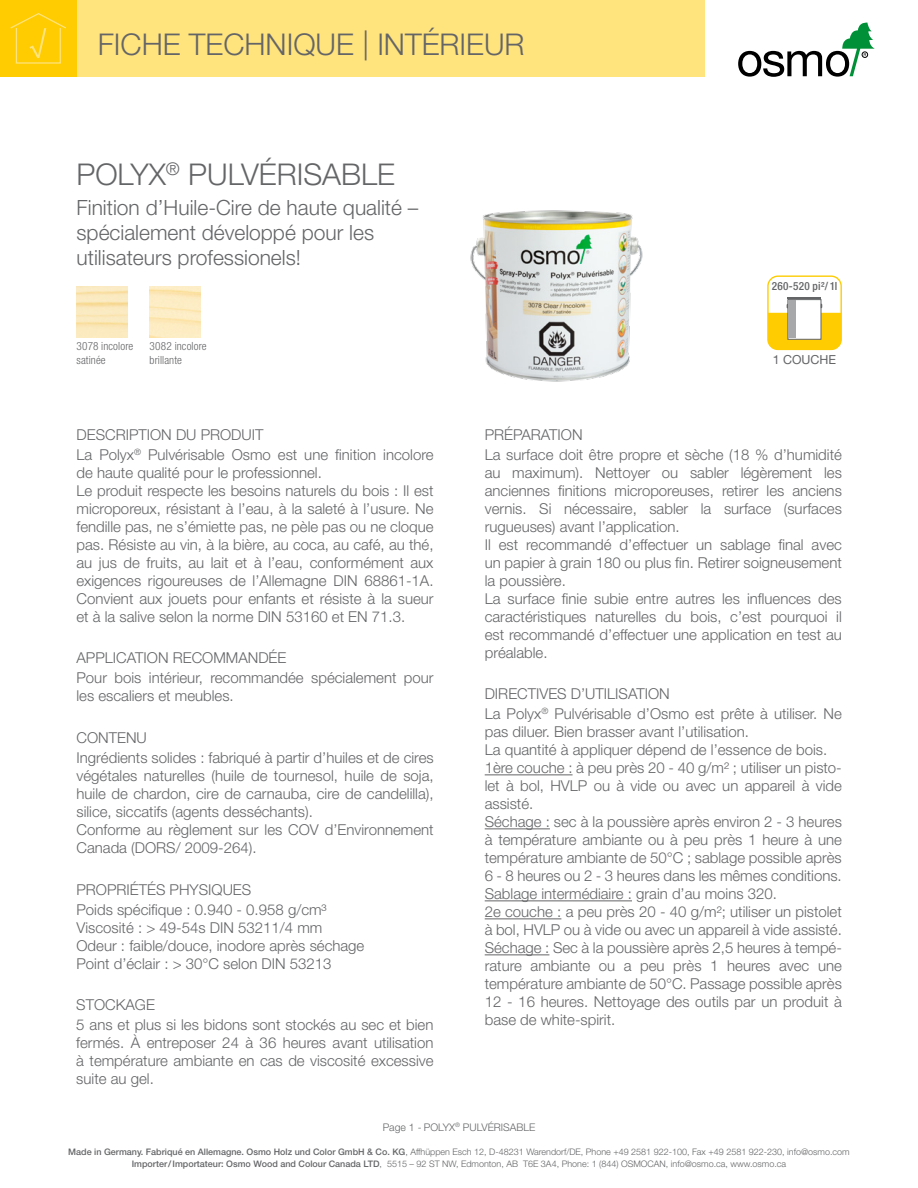
<style>
.page{position:relative;width:918px;height:1188px;background:#fff}
.page>*{position:absolute;margin:0;border:0;box-sizing:border-box;transform-origin:0 0}
.t1{font:300 30px "Helvetica Neue";color:#646567}
.t2{font:300 21px/25.2px "Helvetica Neue";color:#646567}
.t3{font:300 15px/18px "Helvetica Neue";color:#646567}
.t4{font:12.45px "Helvetica Neue";color:#646567}
.t5{font:300 condensed 11.25px/13.5px "Helvetica Neue";letter-spacing:.01em;color:#646567}
.t6{font:500 condensed 11.25px "Helvetica Neue";letter-spacing:.025em;color:#646567}
.t7{font:300 10.5px "Helvetica Neue";color:#646567}
.t8{font:300 9px/12px "Helvetica Neue";color:#646567;text-align:center}
.s1{font-weight:500}
</style>
<div class="page">
<svg style="left:738px;top:23px;width:137px;height:54px"></svg>
<div style="left:77px;top:0;width:628px;height:77px;background:#ffe37d"></div>
<div style="left:0;top:0;width:77px;height:77px;background:#fecc00"></div>
<svg style="left:10px;top:13px;width:56px;height:51px"></svg>
<img style="left:470px;top:210px;width:173px;height:172px">
<div style="left:767px;top:275px;width:75px;height:75px;border:1px solid #fecc00;border-radius:10px"></div>
<div style="left:788px;top:299px;width:33px;height:41px;background:#fff;border:1px solid #646567"></div>
<svg style="left:768px;top:304px;width:73px;height:45px"></svg>
<div style="left:789px;top:301px;width:7px;height:37px;background:#a7a8aa"></div>
<hr style="left:788px;top:297px;width:33px;height:2px;background:#646567">
<hr style="left:485px;top:774px;width:88px;height:1px;background:#646567">
<hr style="left:485px;top:828px;width:65px;height:1px;background:#646567">
<hr style="left:485px;top:900px;width:147px;height:1px;background:#646567">
<hr style="left:485px;top:918px;width:76px;height:1px;background:#646567">
<hr style="left:485px;top:954px;width:64px;height:1px;background:#646567">
<h1 class="t1" style="left:98px;top:26px;width:428px">FICHE TECHNIQUE | INTÉRIEUR</h1>
<h1 class="t1" style="left:77px;top:156px;width:320px">POLYX<sup>®</sup> PULVÉRISABLE</h1>
<h2 class="t2" style="left:77px;top:194px;width:343px">Finition d’Huile-Cire de haute qualité – spécialement développé pour les utilisateurs professionels!</h2>
<p class="t5" style="left:77px;top:340px;width:58px">3078 incolore satinée</p>
<p class="t5" style="left:150px;top:340px;width:59px">3082 incolore brillante</p>
<p class="t3" style="left:77px;top:424px;width:359px;line-height:20.1px">DESCRIPTION DU PRODUIT<br>La Polyx<sup>®</sup> Pulvérisable Osmo est une finition incolore</p>
<p class="t3" style="left:77px;top:463px;width:359px">de haute qualité pour le professionnel.<br>Le produit respecte les besoins naturels du bois : Il est microporeux, résistant à l’eau, à la saleté à l’usure. Ne fendille pas, ne s’émiette pas, ne pèle pas ou ne cloque pas. Résiste au vin, à la bière, au coca, au café, au thé, au jus de fruits, au lait et à l’eau, conformément aux exigences rigoureuses de l’Allemagne DIN 68861-1A.<br>Convient aux jouets pour enfants et résiste à la sueur et à la salive selon la norme DIN 53160 et EN 71.3.</p>
<p class="t3" style="left:77px;top:648px;width:359px;line-height:20.1px">APPLICATION RECOMMANDÉE<br>Pour bois intérieur, recommandée spécialement pour</p>
<p class="t3" style="left:77px;top:687px;width:159px">les escaliers et meubles.</p>
<p class="t3" style="left:77px;top:727px;width:359px;line-height:20.1px">CONTENU<br>Ingrédients solides : fabriqué à partir d’huiles et de cires</p>
<p class="t3" style="left:77px;top:766px;width:359px">végétales naturelles (huile de tournesol, huile de soja, huile de chardon, cire de carnauba, cire de candelilla), silice, siccatifs (agents desséchants).<br>Conforme au règlement sur les COV d’Environnement Canada (DORS/ 2009-264).</p>
<p class="t3" style="left:77px;top:879px;width:252px;line-height:20.1px">PROPRIÉTÉS PHYSIQUES<br>Poids spécifique : 0.940 - 0.958 g/cm³</p>
<p class="t3" style="left:77px;top:918px;width:289px">Viscosité : &gt; 49-54s DIN 53211/4 mm<br>Odeur : faible/douce, inodore après séchage<br>Point d’éclair : &gt; 30°C selon DIN 53213</p>
<p class="t3" style="left:76px;top:995px;width:359px;line-height:20.1px">STOCKAGE<br>5 ans et plus si les bidons sont stockés au sec et bien</p>
<p class="t3" style="left:76px;top:1034px;width:359px;text-align:justify">fermés. À entreposer 24 à 36 heures avant utilisation à température ambiante en cas de viscosité excessive suite au gel.</p>
<p class="t6" style="left:772px;top:280px;width:67px">260-520 pi²/1l</p>
<p class="t4" style="left:773px;top:350px;width:65px">1 COUCHE</p>
<p class="t3" style="left:485px;top:424px;width:359px;line-height:20.1px">PRÉPARATION<br>La surface doit être propre et sèche (18 % d’humidité</p>
<p class="t3" style="left:485px;top:463px;width:359px">au maximum). Nettoyer ou sabler légèrement les anciennes finitions microporeuses, retirer les anciens vernis. Si nécessaire, sabler la surface (surfaces rugueuses) avant l’application.<br>Il est recommandé d’effectuer un sablage final avec un papier à grain 180 ou plus fin. Retirer soigneusement la poussière.<br>La surface finie subie entre autres les influences des caractéristiques naturelles du bois, c’est pourquoi il est recommandé d’effectuer une application en test au préalable.</p>
<p class="t3" style="left:485px;top:684px;width:359px;line-height:20.1px">DIRECTIVES D’UTILISATION<br>La Polyx<sup>®</sup> Pulvérisable d’Osmo est prête à utiliser. Ne</p>
<p class="t3" style="left:485px;top:723px;width:359px">pas diluer. Bien brasser avant l’utilisation.<br>La quantité à appliquer dépend de l’essence de bois.<br>1ère couche : à peu près 20 - 40 g/m² ; utiliser un pisto&shy;let à bol, HVLP ou à vide ou avec un appareil à vide assisté.<br>Séchage : sec à la poussière après environ 2 - 3 heures à température ambiante ou à peu près 1 heure à une température ambiante de 50°C ; sablage possible après 6 - 8 heures ou 2 - 3 heures dans les mêmes conditions.<br>Sablage intermédiaire : grain d’au moins 320.<br>2e couche : a peu près 20 - 40 g/m²; utiliser un pistolet à bol, HVLP ou à vide ou avec un appareil à vide assisté.<br>Séchage : Sec à la poussière après 2,5 heures à tempé&shy;rature ambiante ou a peu près 1 heures avec une température ambiante de 50°C. Passage possible après 12 - 16 heures. Nettoyage des outils par un produit à base de white-spirit.</p>
<p class="t7" style="left:383px;top:1121px;width:154px">Page 1 - POLYX<sup>®</sup> PULVÉRISABLE</p>
<p class="t8" style="left:68px;top:1146px;width:783px"><span class="s1">Made in Germany. Fabriqué en Allemagne. Osmo Holz und Color GmbH &amp; Co. KG</span>, Affhüppen Esch 12, D-48231 Warendorf/DE, Phone +49 2581 922-100, Fax +49 2581 922-230, info@osmo.com<br><span class="s1">Importer/Importateur: Osmo Wood and Colour Canada LTD</span>, 5515 – 92 ST NW, Edmonton, AB T6E 3A4, Phone: 1 (844) OSMOCAN, info@osmo.ca, www.osmo.ca</p>
</div>
